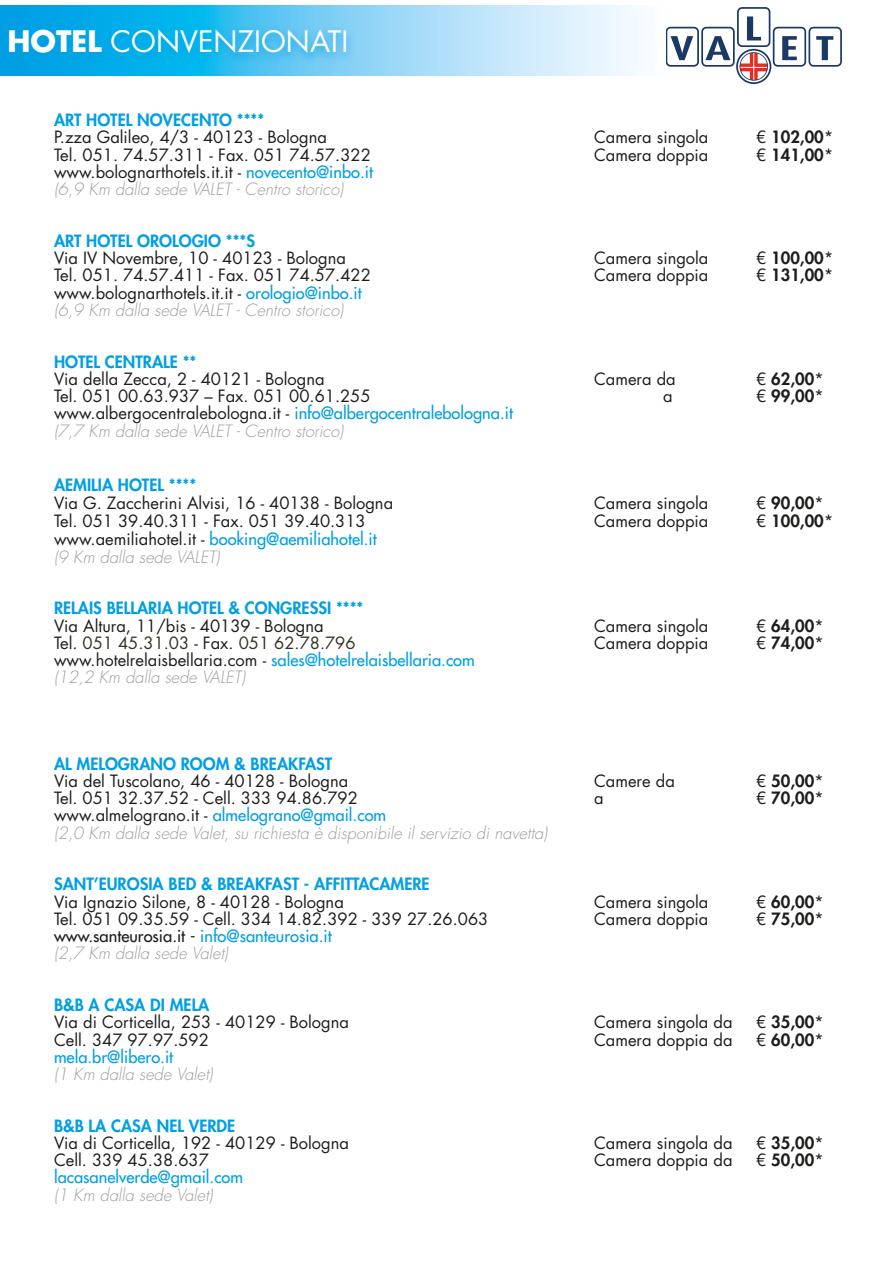
<style>
.page{position:relative;width:893px;height:1263px;background:#fff}
.page>*{position:absolute;margin:0;border:0;box-sizing:border-box;transform-origin:0 0}
.t1{font:28.8px "Futura Std";color:#fff}
.t2{font:16.5px "Futura Std";color:#1d1d1b}
.t3{font:italic 300 16.5px/17.2px "Futura Std";color:#9d9d9c}
.t4{font:800 16.5px "Futura Std";color:#009fe3}
.t5{font:500 16.5px/18px "Futura Std";color:#009fe3}
.t6{font:800 16.5px "Futura Std";color:#1d1d1b}
.t7{font:16.5px "Futura Std";color:#353324}
.s1{font-weight:700}
.s2{font-weight:400}
.s3{font-weight:400;font-style:normal;color:#1d1d1b}
.s4{font-weight:500;font-style:normal;color:#009fe3}
.s5{font-weight:400;color:#1d1d1b}
.s6{font-weight:300;font-style:italic;color:#9d9d9c}
.s7{color:#1d1d1b}
.s8{font-weight:500;font-style:normal;color:#1d1d1b}
</style>
<div class="page">
<svg style="left:666px;top:7px;width:176px;height:77px"></svg>
<svg style="left:1px;top:6px;width:636px;height:69px;background:#8bd5f5"></svg>
<div style="left:1px;top:26px;width:354px;height:39px;background:#009fe3;opacity:.75"></div>
<h1 class="t1" style="left:8px;top:23px;width:342px"><span class="s1">HOTEL</span> CONVENZIONATI</h1>
<p class="t4" style="left:54px;top:110px;width:212px">ART HOTEL NOVECENTO ****</p>
<p class="t2" style="left:54px;top:127px;width:274px">P.zza Galileo, 4/3 - 40123 - Bologna</p>
<p class="t2" style="left:594px;top:127px;width:116px">Camera singola</p>
<p class="t6" style="left:756px;top:127px;width:79px"><span class="s2">€</span> 102,00<span class="s2">*</span></p>
<p class="t2" style="left:54px;top:144px;width:318px">Tel. 051. 74.57.311 - Fax. 051 74.57.322</p>
<p class="t2" style="left:594px;top:144px;width:116px">Camera doppia</p>
<p class="t6" style="left:756px;top:144px;width:79px"><span class="s2">€</span> 141,00<span class="s2">*</span></p>
<p class="t3" style="left:54px;top:164px;width:321px"><span class="s3">www.bolognarthotels.it.it -</span> <span class="s4">novecento@inbo.it </span>(6,9 Km dalla sede VALET - Centro storico)</p>
<p class="t4" style="left:54px;top:230px;width:203px">ART HOTEL OROLOGIO ***S</p>
<p class="t2" style="left:54px;top:247px;width:294px">Via IV Novembre, 10 - 40123 - Bologna</p>
<p class="t2" style="left:594px;top:247px;width:116px">Camera singola</p>
<p class="t6" style="left:756px;top:248px;width:79px"><span class="s2">€</span> 100,00<span class="s2">*</span></p>
<p class="t2" style="left:54px;top:265px;width:318px">Tel. 051. 74.57.411 - Fax. 051 74.57.422</p>
<p class="t2" style="left:594px;top:265px;width:116px">Camera doppia</p>
<p class="t6" style="left:756px;top:265px;width:79px"><span class="s2">€</span> 131,00<span class="s2">*</span></p>
<p class="t3" style="left:54px;top:284px;width:309px"><span class="s3">www.bolognarthotels.it.it -</span> <span class="s4">orologio@inbo.it </span>(6,9 Km dalla sede VALET - Centro storico)</p>
<p class="t4" style="left:54px;top:351px;width:144px">HOTEL CENTRALE **</p>
<p class="t2" style="left:54px;top:368px;width:272px">Via della Zecca, 2 - 40121 - Bologna</p>
<p class="t2" style="left:594px;top:368px;width:83px">Camera da</p>
<p class="t6" style="left:756px;top:368px;width:69px"><span class="s2">€</span> 62,00<span class="s2">*</span></p>
<p class="t2" style="left:54px;top:385px;width:318px">Tel. 051 00.63.937 – Fax. 051 00.61.255</p>
<p class="t2" style="left:663px;top:385px;width:11px">a</p>
<p class="t6" style="left:756px;top:385px;width:69px"><span class="s2">€</span> 99,00<span class="s2">*</span></p>
<p class="t3" style="left:54px;top:405px;width:460px"><span class="s3">www.albergocentralebologna.it -</span> <span class="s4">info@albergocentralebologna.it </span>(7,7 Km dalla sede VALET - Centro storico)</p>
<p class="t4" style="left:54px;top:474px;width:144px">AEMILIA HOTEL ****</p>
<p class="t2" style="left:54px;top:492px;width:341px">Via G. Zaccherini Alvisi, 16 - 40138 - Bologna</p>
<p class="t2" style="left:594px;top:492px;width:116px">Camera singola</p>
<p class="t6" style="left:756px;top:492px;width:69px"><span class="s2">€</span> 90,00<span class="s2">*</span></p>
<p class="t2" style="left:54px;top:510px;width:313px">Tel. 051 39.40.311 - Fax. 051 39.40.313</p>
<p class="t2" style="left:594px;top:510px;width:116px">Camera doppia</p>
<p class="t6" style="left:756px;top:510px;width:79px"><span class="s2">€</span> 100,00<span class="s2">*</span></p>
<p class="t5" style="left:54px;top:530px;width:324px"><span class="s5">www.aemiliahotel.it -</span> booking@aemiliahotel.it <span class="s6">(9 Km dalla sede VALET)</span></p>
<p class="t4" style="left:54px;top:598px;width:311px">RELAIS BELLARIA HOTEL &amp; CONGRESSI ****</p>
<p class="t2" style="left:54px;top:615px;width:271px">Via Altura, 11/bis - 40139 - Bologna</p>
<p class="t2" style="left:594px;top:615px;width:116px">Camera singola</p>
<p class="t6" style="left:756px;top:615px;width:69px"><span class="s2">€</span> 64,00<span class="s2">*</span></p>
<p class="t7" style="left:54px;top:632px;width:303px"><span class="s7">Tel.</span> 051 45.31.03 <span class="s7">- Fax.</span> 051 62.78.796</p>
<p class="t2" style="left:594px;top:632px;width:116px">Camera doppia</p>
<p class="t6" style="left:756px;top:632px;width:69px"><span class="s2">€</span> 74,00<span class="s2">*</span></p>
<p class="t5" style="left:54px;top:651px;width:422px;line-height:17.2px"><span class="s5">www.hotelrelaisbellaria.com -</span> sales@hotelrelaisbellaria.com <span class="s6">(12,2 Km dalla sede VALET)</span></p>
<p class="t4" style="left:54px;top:753px;width:280px">AL MELOGRANO ROOM &amp; BREAKFAST</p>
<p class="t2" style="left:54px;top:770px;width:296px">Via del Tuscolano, 46 - 40128 - Bologna</p>
<p class="t2" style="left:594px;top:770px;width:82px">Camere da</p>
<p class="t6" style="left:756px;top:770px;width:69px"><span class="s2">€</span> 50,00<span class="s2">*</span></p>
<p class="t2" style="left:54px;top:787px;width:305px">Tel. 051 32.37.52 - Cell. 333 94.86.792</p>
<p class="t2" style="left:594px;top:787px;width:11px">a</p>
<p class="t6" style="left:756px;top:787px;width:69px"><span class="s2">€</span> 70,00<span class="s2">*</span></p>
<p class="t3" style="left:54px;top:807px;width:495px"><span class="s3">www.almelograno.it -</span> <span class="s4">almelograno@gmail.com<br></span>(2,0 Km dalla sede Valet, su richiesta è disponibile il servizio di navetta)</p>
<p class="t4" style="left:54px;top:874px;width:377px">SANT’EUROSIA BED &amp; BREAKFAST - AFFITTACAMERE</p>
<p class="t2" style="left:54px;top:891px;width:291px">Via Ignazio Silone, 8 - 40128 - Bologna</p>
<p class="t2" style="left:594px;top:891px;width:116px">Camera singola</p>
<p class="t6" style="left:756px;top:891px;width:69px"><span class="s2">€</span> 60,00<span class="s2">*</span></p>
<p class="t2" style="left:54px;top:908px;width:436px">Tel. 051 09.35.59 - Cell. 334 14.82.392 - 339 27.26.063</p>
<p class="t2" style="left:594px;top:908px;width:116px">Camera doppia</p>
<p class="t6" style="left:756px;top:908px;width:69px"><span class="s2">€</span> 75,00<span class="s2">*</span></p>
<p class="t3" style="left:54px;top:928px;width:279px"><span class="s8">www.santeurosia.it -</span> <span class="s4">info@santeurosia.it </span>(2,7 Km dalla sede Valet)</p>
<p class="t4" style="left:54px;top:994px;width:157px">B&amp;B A CASA DI MELA</p>
<p class="t2" style="left:54px;top:1012px;width:296px">Via di Corticella, 253 - 40129 - Bologna</p>
<p class="t2" style="left:594px;top:1012px;width:140px">Camera singola da</p>
<p class="t6" style="left:756px;top:1012px;width:69px"><span class="s2">€</span> 35,00<span class="s2">*</span></p>
<p class="t2" style="left:54px;top:1029px;width:156px">Cell. 347 97.97.592</p>
<p class="t2" style="left:594px;top:1029px;width:140px">Camera doppia da</p>
<p class="t6" style="left:756px;top:1029px;width:69px"><span class="s2">€</span> 60,00<span class="s2">*</span></p>
<p class="t5" style="left:54px;top:1048px;width:121px">mela.br@libero.it</p>
<p class="t3" style="left:54px;top:1066px;width:160px">(1 Km dalla sede Valet)</p>
<p class="t4" style="left:54px;top:1115px;width:183px">B&amp;B LA CASA NEL VERDE</p>
<p class="t2" style="left:54px;top:1132px;width:296px">Via di Corticella, 192 - 40129 - Bologna</p>
<p class="t2" style="left:594px;top:1132px;width:140px">Camera singola da</p>
<p class="t6" style="left:756px;top:1132px;width:69px"><span class="s2">€</span> 35,00<span class="s2">*</span></p>
<p class="t2" style="left:54px;top:1150px;width:156px">Cell. 339 45.38.637</p>
<p class="t2" style="left:594px;top:1150px;width:140px">Camera doppia da</p>
<p class="t6" style="left:756px;top:1150px;width:69px"><span class="s2">€</span> 50,00<span class="s2">*</span></p>
<p class="t5" style="left:54px;top:1168px;width:191px">lacasanelverde@gmail.com</p>
<p class="t3" style="left:54px;top:1186px;width:160px">(1 Km dalla sede Valet)</p>
</div>
